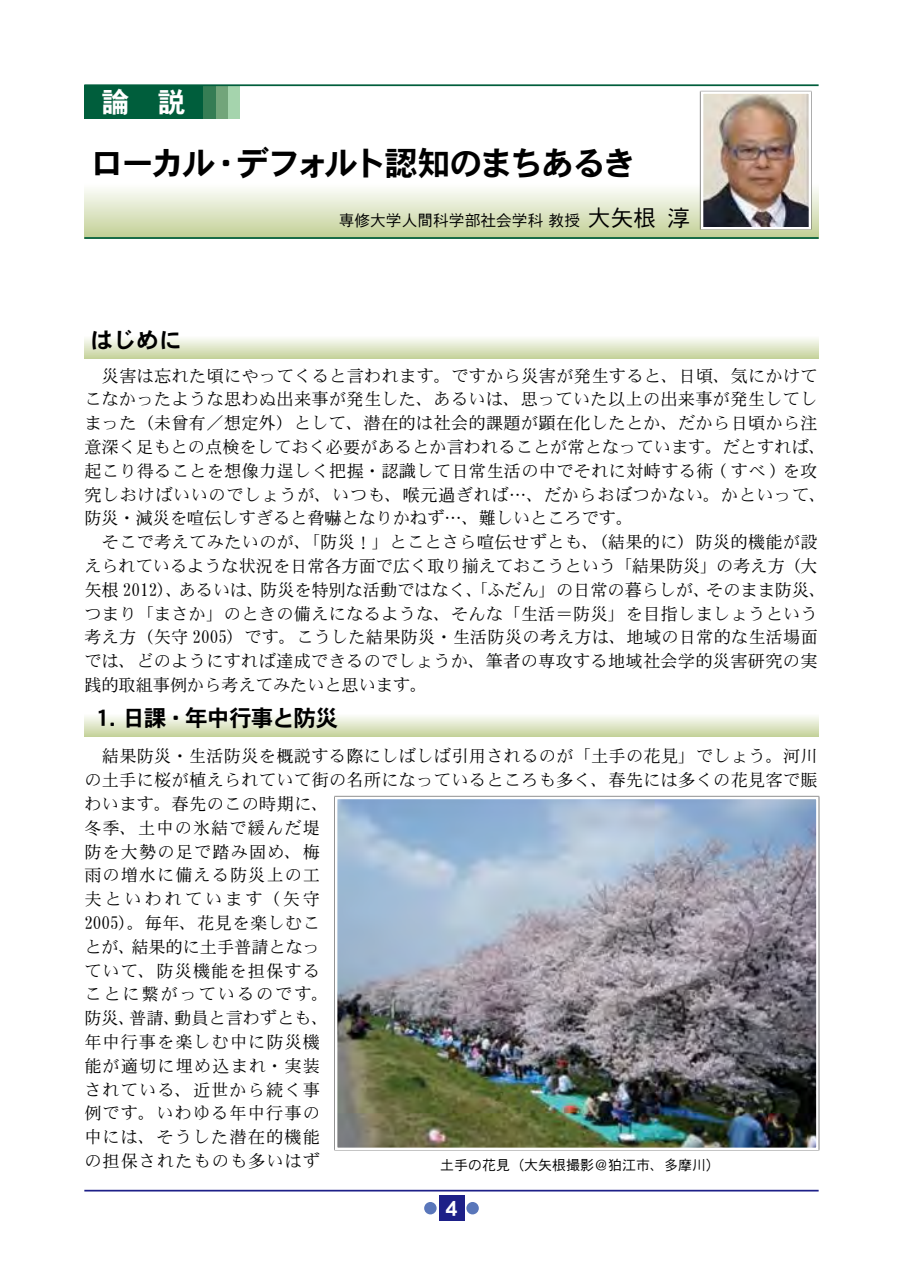
<style>
.page{position:relative;width:903px;height:1275px;background:#fff}
.page>*{position:absolute;margin:0;border:0;box-sizing:border-box;transform-origin:0 0}
.t1{font:33.25px "DFHS Gothic W7 WIN RKSJ H";letter-spacing:-.08em;color:#000}
.t2{font:28px "DFHS Gothic W7 WING RKSJ H";color:#fff}
.t3{font:22.75px "DFHS Gothic W7 WIN RKSJ H";letter-spacing:-.035em;color:#000}
.t4{font:21px "DFHS Gothic W7 WING RKSJ H";color:#fff}
.t5{font:17.15px/23.8px "DFHS Mincho W3 WIN RKSJ H";letter-spacing:.02em;color:#000}
.t6{font:17.15px/23.8px "DFHS Mincho W3 WIN RKSJ H";letter-spacing:.06em;color:#000}
.t7{font:15.75px "DFHS Gothic W3 WING RKSJ H";color:#000}
.t8{font:14px "DFHS Gothic W3 WIN RKSJ H";color:#000}
.s1{font-family:"DFHS Gothic W3 WIN RKSJ H";font-size:22.75px}
</style>
<div class="page">
<hr style="left:84px;top:1190px;width:735px;height:1px;background:#1d2088">
<div style="left:439px;top:1196px;width:25px;height:25px;background:#1d2088"></div>
<div style="left:466px;top:1202px;width:13px;height:12px;background:#5976ba;border-radius:50%"></div>
<div style="left:424px;top:1202px;width:13px;height:12px;background:#5976ba;border-radius:50%"></div>
<div style="left:84px;top:183px;width:734px;height:55px;background:linear-gradient(to bottom,#fff,#c1cf95)"></div>
<div style="left:215px;top:85px;width:25px;height:34px;background:#a5d4ad"></div>
<div style="left:203px;top:85px;width:25px;height:34px;background:#72a57a"></div>
<div style="left:191px;top:85px;width:24px;height:34px;background:#357d54"></div>
<hr style="left:84px;top:84px;width:734px;height:2px;background:#005e3c">
<hr style="left:84px;top:237px;width:734px;height:2px;background:#005e3c">
<div style="left:84px;top:85px;width:119px;height:34px;background:#005e3c"></div>
<div style="left:700px;top:90px;width:112px;height:140px;background:#000;opacity:.75"></div>
<img style="left:704px;top:94px;width:104px;height:132px">
<div style="left:701px;top:91px;width:110px;height:138px;border:2px solid #fff"></div>
<div style="left:84px;top:335px;width:735px;height:24px;background:linear-gradient(to bottom,#fff,#c7d39d)"></div>
<div style="left:84px;top:713px;width:735px;height:24px;background:linear-gradient(to bottom,#fff,#c7d39d)"></div>
<img style="left:338px;top:800px;width:477px;height:347px">
<div style="left:335px;top:797px;width:483px;height:353px;border:2px solid #fff"></div>
<h2 class="t2" style="left:101px;top:88px;width:86px">論　　説</h2>
<h1 class="t1" style="left:91px;top:147px;width:547px">ローカル・デフォルト認知のまちあるき</h1>
<p class="t7" style="left:339px;top:213px;width:353px">専修大学人間科学部社会学科 教授<span class="s1">大矢根 淳</span></p>
<h3 class="t3" style="left:91px;top:329px;width:92px">はじめに</h3>
<p class="t5" style="left:84px;top:364px;width:743px">　災害は忘れた頃にやってくると言われます。ですから災害が発生すると、日頃、気にかけてこなかったような思わぬ出来事が発生した、あるいは、思っていた以上の出来事が発生してしまった（未曾有／想定外）として、潜在的は社会的課題が顕在化したとか、だから日頃から注意深く足もとの点検をしておく必要があるとか言われることが常となっています。だとすれば、起こり得ることを想像力逞しく把握・認識して日常生活の中でそれに対峙する術 ( すべ ) を攻究しおけばいいのでしょうが、いつも、喉元過ぎれば…、だからおぼつかない。かといって、防災･減災を喧伝しすぎると脅嚇となりかねず…、難しいところです。<br>　そこで考えてみたいのが、「防災！」とことさら喧伝せずとも、（結果的に）防災的機能が設えられているような状況を日常各方面で広く取り揃えておこうという「結果防災」の考え方（大矢根 2012）、あるいは、防災を特別な活動ではなく、「ふだん」の日常の暮らしが、そのまま防災、つまり「まさか」のときの備えになるような、そんな「生活＝防災」を目指しましょうという考え方（矢守 2005）です。こうした結果防災・生活防災の考え方は、地域の日常的な生活場面では、どのようにすれば達成できるのでしょうか、筆者の専攻する地域社会学的災害研究の実践的取組事例から考えてみたいと思います。</p>
<h3 class="t3" style="left:91px;top:707px;width:249px">１.日課・年中行事と防災</h3>
<p class="t6" style="left:84px;top:745px;width:735px">　結果防災・生活防災を概説する際にしばしば引用されるのが「土手の花見」でしょう。河川の土手に桜が植えられていて街の名所になっているところも多く、春先には多くの花見客で賑わいます。春先のこの時期に、<br>冬季、土中の氷結で緩んだ堤<br>防を大勢の足で踏み固め、梅<br>雨の増水に備える防災上の工<br>夫といわれています（矢守<br>2005）。毎年、花見を楽しむこ<br>とが、結果的に土手普請となっ<br>ていて、防災機能を担保する<br>ことに繋がっているのです。<br>防災、普請、動員と言わずとも、<br>年中行事を楽しむ中に防災機<br>能が適切に埋め込まれ・実装<br>されている、近世から続く事<br>例です。いわゆる年中行事の<br>中には、そうした潜在的機能<br>の担保されたものも多いはず</p>
<p class="t8" style="left:440px;top:1157px;width:281px">土手の花見（大矢根撮影＠狛江市、多摩川）</p>
<p class="t4" style="left:435px;top:1201px;width:23px">14</p>
</div>
